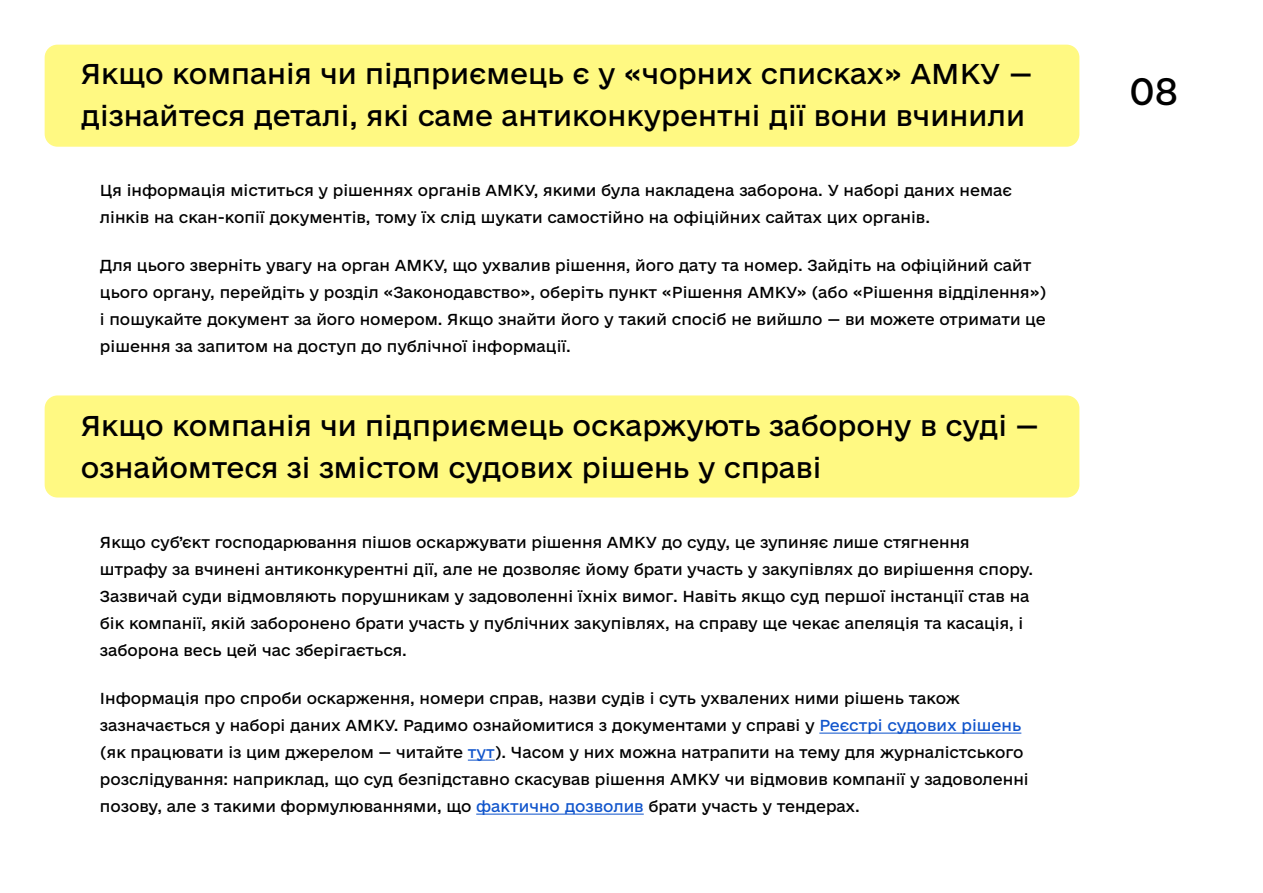
<style>
.page{position:relative;width:1263px;height:893px;background:#fff}
.page>*{position:absolute;margin:0;border:0;box-sizing:border-box;transform-origin:0 0}
.t1{font:36px "e Ukraine Regular";color:#000}
.t2{font:27px/42px "e Ukraine Regular";color:#000}
.t3{font:15px/27px "e Ukraine Regular";color:#000}
.s1{color:#15c}
</style>
<div class="page">
<div style="left:45px;top:45px;width:1034px;height:102px;background:#fff982;border-radius:13px"></div>
<div style="left:45px;top:395px;width:1034px;height:102px;background:#fff982;border-radius:13px"></div>
<hr style="left:819px;top:733px;width:202px;height:1px;background:#15c">
<svg style="left:468px;top:760px;width:27px;height:1px"></svg>
<hr style="left:476px;top:814px;width:168px;height:1px;background:#15c">
<h2 class="t2" style="left:81px;top:54px;width:953px">Якщо компанія чи підприємець є у «чорних списках» АМКУ — дізнайтеся деталі, які саме антиконкурентні дії вони вчинили</h2>
<p class="t3" style="left:100px;top:177px;width:914px">Ця інформація міститься у рішеннях органів АМКУ, якими була накладена заборона. У наборі даних немає лінків на скан-копії документів, тому їх слід шукати самостійно на офіційних сайтах цих органів.</p>
<p class="t3" style="left:100px;top:252px;width:948px">Для цього зверніть увагу на орган АМКУ, що ухвалив рішення, його дату та номер. Зайдіть на офіційний сайт цього органу, перейдіть у розділ «Законодавство», оберіть пункт «Рішення АМКУ» (або «Рішення відділення») і пошукайте документ за його номером. Якщо знайти його у такий спосіб не вийшло — ви можете отримати це рішення за запитом на доступ до публічної інформації.</p>
<h2 class="t2" style="left:81px;top:406px;width:960px">Якщо компанія чи підприємець оскаржують заборону в суді — ознайомтеся зі змістом судових рішень у справі</h2>
<p class="t3" style="left:100px;top:529px;width:935px">Якщо суб’єкт господарювання пішов оскаржувати рішення АМКУ до суду, це зупиняє лише стягнення штрафу за вчинені антиконкурентні дії, але не дозволяє йому брати участь у закупівлях до вирішення спору.<br>Зазвичай суди відмовляють порушникам у задоволенні їхніх вимог. Навіть якщо суд першої інстанції став на бік компанії, якій заборонено брати участь у публічних закупівлях, на справу ще чекає апеляція та касація, і заборона весь цей час зберігається.</p>
<p class="t3" style="left:100px;top:686px;width:930px">Інформація про спроби оскарження, номери справ, назви судів і суть ухвалених ними рішень також зазначається у наборі даних АМКУ. Радимо ознайомитися з документами у справі у <span class="s1">Реєстрі судових рішень </span>(як працювати із цим джерелом — читайте <span class="s1">тут</span>). Часом у них можна натрапити на тему для журналістського розслідування: наприклад, що суд безпідставно скасував рішення АМКУ чи відмовив компанії у задоволенні позову, але з такими формулюваннями, що <span class="s1">фактично дозволив</span> брати участь у тендерах.</p>
<h1 class="t1" style="left:1129px;top:69px;width:50px">08</h1>
</div>
